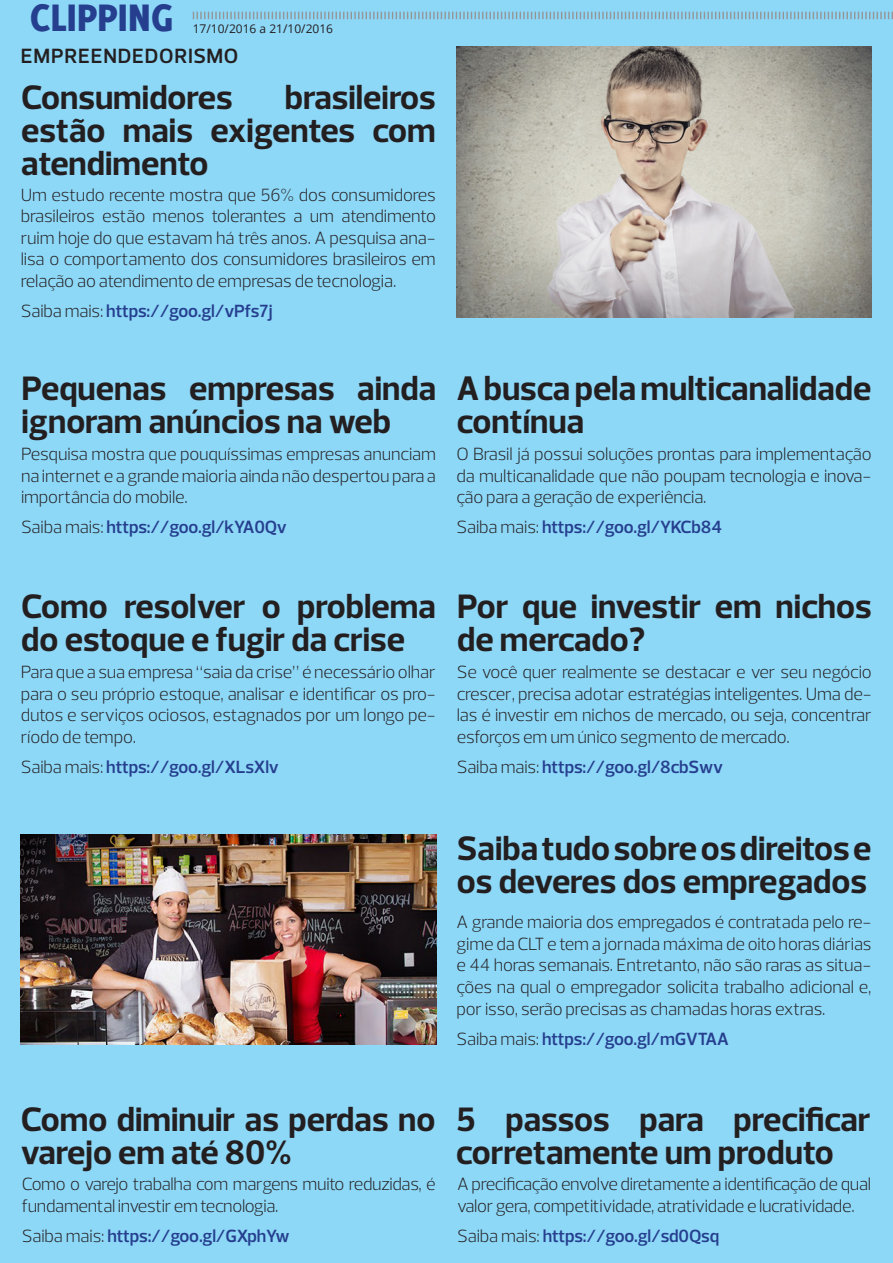
<style>
.page{position:relative;width:893px;height:1263px;background:#8dd7f7}
.page>*{position:absolute;margin:0;border:0;box-sizing:border-box;transform-origin:0 0}
.t1{font:800 42px "Delicious";color:#253f8e}
.t2{font:700 34.5px/33px "Prelo";color:#231f20}
.t3{font:600 21px "Prelo";letter-spacing:.04em;color:#231f20}
.t4{font:300 18px/21.6px "Prelo";letter-spacing:-.01em;color:#231f20;text-align:justify}
.t5{font:600 18px "Prelo";letter-spacing:-.01em;color:#253f8e}
.t6{font:12px "Open Sans";color:#231f20}
.s1{font-weight:300;color:#231f20}
</style>
<div class="page">
<svg style="left:193px;top:12px;width:700px;height:7px"></svg>
<img style="left:456px;top:47px;width:416px;height:270px">
<img style="left:21px;top:834px;width:415px;height:211px">
<h1 class="t1" style="left:30px;top:-7px;width:145px">CLIPPING</h1>
<p class="t6" style="left:193px;top:20px;width:142px">17/10/2016 a 21/10/2016</p>
<p class="t3" style="left:21px;top:43px;width:219px">EMPREENDEDORISMO</p>
<p class="t2" style="left:21px;top:81px;width:213px">Consumidores</p>
<p class="t2" style="left:21px;top:81px;width:416px;text-align:justify;text-indent:264px">brasileiros estão mais exigentes com atendimento</p>
<p class="t4" style="left:21px;top:184px;width:417px">Um estudo recente mostra que 56% dos consumidores brasileiros estão menos tolerantes a um atendimento ruim hoje do que estavam há três anos. A pesquisa ana&shy;lisa o comportamento dos consumidores brasileiros em relação ao atendimento de empresas de tecnologia.</p>
<p class="t5" style="left:21px;top:300px;width:253px"><span class="s1">Saiba mais:</span> https://goo.gl/vPfs7j</p>
<p class="t2" style="left:21px;top:372px;width:416px">Pequenas empresas ainda ignoram anúncios na web</p>
<p class="t4" style="left:21px;top:443px;width:417px">Pesquisa mostra que pouquíssimas empresas anunciam na internet e a grande maioria ainda não despertou para a importância do mobile.</p>
<p class="t5" style="left:21px;top:516px;width:267px"><span class="s1">Saiba mais:</span> https://goo.gl/kYA0Qv</p>
<p class="t2" style="left:457px;top:372px;width:416px">A busca pela multicanalidade contínua</p>
<p class="t4" style="left:456px;top:443px;width:417px">O Brasil já possui soluções prontas para implementação da multicanalidade que não poupam tecnologia e inova&shy;ção para a geração de experiência.</p>
<p class="t5" style="left:456px;top:516px;width:267px"><span class="s1">Saiba mais:</span> https://goo.gl/YKCb84</p>
<p class="t2" style="left:21px;top:590px;width:416px">Como resolver o problema do estoque e fugir da crise</p>
<p class="t4" style="left:21px;top:661px;width:417px">Para que a sua empresa “saia da crise” é necessário olhar para o seu próprio estoque, analisar e identificar os pro&shy;dutos e serviços ociosos, estagnados por um longo pe&shy;ríodo de tempo.</p>
<p class="t5" style="left:21px;top:756px;width:260px"><span class="s1">Saiba mais:</span> https://goo.gl/XLsXlv</p>
<p class="t2" style="left:457px;top:590px;width:416px">Por que investir em nichos de mercado?</p>
<p class="t4" style="left:457px;top:661px;width:417px">Se você quer realmente se destacar e ver seu negócio crescer, precisa adotar estratégias inteligentes. Uma de&shy;las é investir em nichos de mercado, ou seja, concentrar esforços em um único segmento de mercado.</p>
<p class="t5" style="left:457px;top:756px;width:268px"><span class="s1">Saiba mais:</span> https://goo.gl/8cbSwv</p>
<p class="t2" style="left:457px;top:832px;width:416px">Saiba tudo sobre os direitos e os deveres dos empregados</p>
<p class="t4" style="left:456px;top:911px;width:417px">A grande maioria dos empregados é contratada pelo re&shy;gime da CLT e tem a jornada máxima de oito horas diárias e 44 horas semanais. Entretanto, não são raras as situa&shy;ções na qual o empregador solicita trabalho adicional e, por isso, serão precisas as chamadas horas extras.</p>
<p class="t5" style="left:456px;top:1027px;width:274px"><span class="s1">Saiba mais:</span> https://goo.gl/mGVTAA</p>
<p class="t2" style="left:21px;top:1103px;width:416px">Como diminuir as perdas no varejo em até 80%</p>
<p class="t4" style="left:22px;top:1173px;width:415px">Como o varejo trabalha com margens muito reduzidas, é fundamental investir em tecnologia.</p>
<p class="t5" style="left:22px;top:1224px;width:269px"><span class="s1">Saiba mais:</span> https://goo.gl/GXphYw</p>
<p class="t2" style="left:456px;top:1103px;width:416px">5 passos para precificar corretamente um produto</p>
<p class="t4" style="left:457px;top:1173px;width:415px">A precificação envolve diretamente a identificação de qual valor gera, competitividade, atratividade e lucratividade.</p>
<p class="t5" style="left:457px;top:1224px;width:264px"><span class="s1">Saiba mais:</span> https://goo.gl/sd0Qsq</p>
</div>
